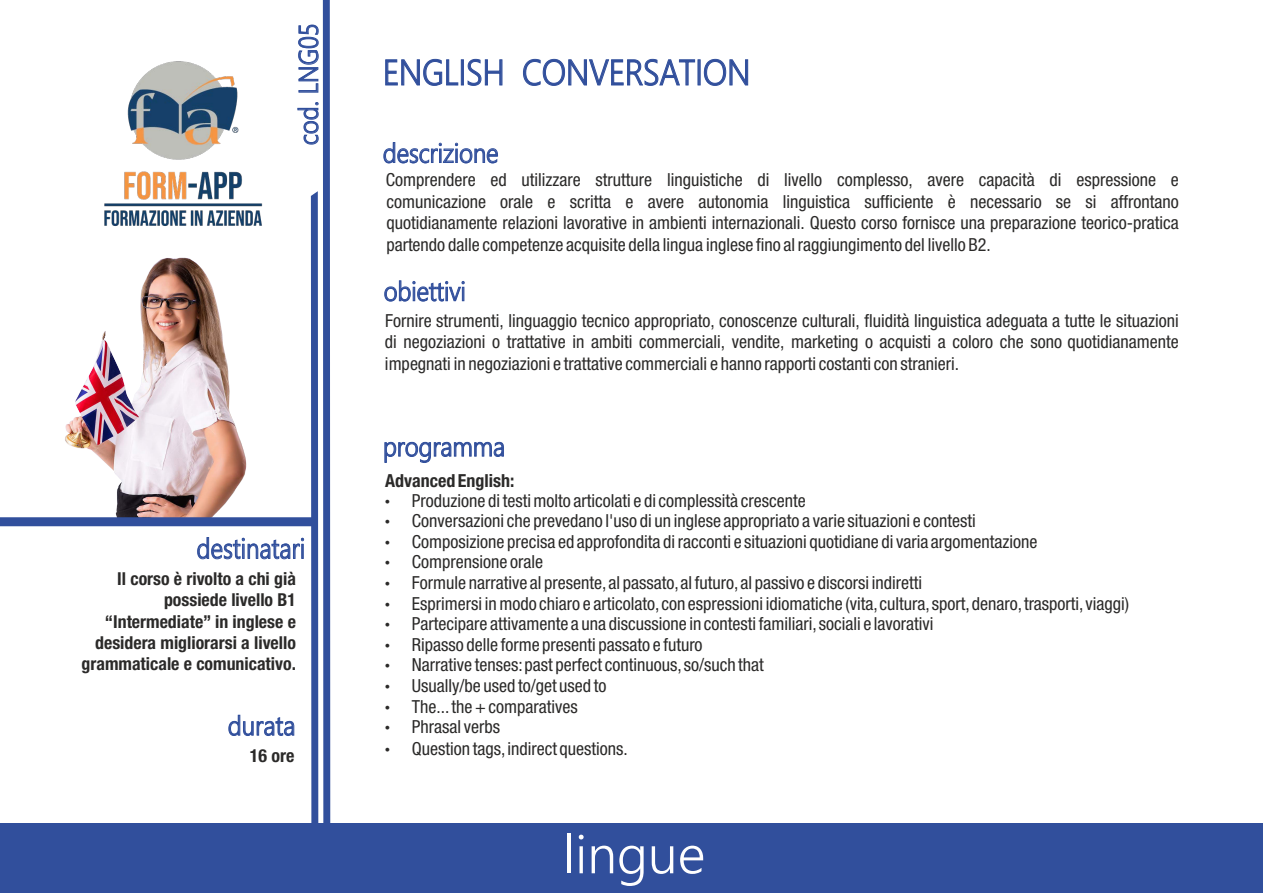
<style>
.page{position:relative;width:1263px;height:893px;background:#fff}
.page>*{position:absolute;margin:0;border:0;box-sizing:border-box;transform-origin:0 0}
.t1{font:300 54px "Yu Gothic UI";color:#fefefe}
.t2{font:300 36px "Yu Gothic UI";letter-spacing:-.01em;color:#314f9c;scale:.9 1}
.t3{font:300 28.2px "Yu Gothic UI";color:#314f9c;scale:.86 1}
.t4{font:300 27px "Yu Gothic UI";letter-spacing:-.005em;color:#314f9c;scale:.9 1}
.t5{font:condensed 18px/21.8px "Helvetica Neue LT Std";color:#2b2a29;text-align:justify}
.t6{font:700 condensed 18px "Helvetica Neue LT Std";color:#2b2a29}
.t7{font:700 condensed 17.85px/21.1px "Helvetica Neue LT Std";color:#2b2a29;text-align:right}
.s1{font-family:"Arial";font-stretch:normal;font-size:15.3px}
</style>
<div class="page">
<svg style="left:311px;top:0;width:19px;height:824px"></svg>
<div style="left:0;top:824px;width:1263px;height:69px;background:#314f9c"></div>
<img style="left:104px;top:61px;width:159px;height:165px">
<img style="left:65px;top:257px;width:182px;height:260px">
<div style="left:0;top:517px;width:314px;height:9px;background:#314f9c"></div>
<p class="t4" style="left:283px;top:145px;width:137px;rotate:-90deg">cod. LNG05</p>
<p class="t3" style="left:197px;top:522px;width:128px">destinatari</p>
<p class="t7" style="left:82px;top:568px;width:216px">Il corso è rivolto a chi già possiede livello B1 “Intermediate” in inglese e desidera migliorarsi a livello grammaticale e comunicativo.</p>
<p class="t4" style="left:228px;top:700px;width:77px">durata</p>
<p class="t6" style="left:250px;top:745px;width:46px">16 ore</p>
<p class="t2" style="left:383px;top:39px;width:410px">ENGLISH CONVERSATION</p>
<p class="t4" style="left:383px;top:128px;width:130px">descrizione</p>
<p class="t5" style="left:386px;top:169px;width:794px">Comprendere ed utilizzare strutture linguistiche di livello complesso, avere capacità di espressione e comunicazione orale e scritta e avere autonomia linguistica sufficiente è necessario se si affrontano quotidianamente relazioni lavorative in ambienti internazionali. Questo corso fornisce una preparazione teorico-pratica partendo dalle competenze acquisite della lingua inglese fino al raggiungimento del livello B2.</p>
<p class="t4" style="left:384px;top:266px;width:93px">obiettivi</p>
<p class="t5" style="left:385px;top:309px;width:795px">Fornire strumenti, linguaggio tecnico appropriato, conoscenze culturali, fluidità linguistica adeguata a tutte le situazioni di negoziazioni o trattative in ambiti commerciali, vendite, marketing o acquisti a coloro che sono quotidianamente impegnati in negoziazioni e trattative commerciali e hanno rapporti costanti con stranieri.</p>
<p class="t4" style="left:383px;top:421px;width:137px">programma</p>
<p class="t6" style="left:385px;top:470px;width:131px">Advanced English:</p>
<p class="t5" style="left:385px;top:489px;width:422px"><span class="s1">•</span> Produzione di testi molto articolati e di complessità crescente</p>
<p class="t5" style="left:385px;top:510px;width:592px"><span class="s1">•</span> Conversazioni che prevedano l'uso di un inglese appropriato a varie situazioni e contesti</p>
<p class="t5" style="left:385px;top:530px;width:654px"><span class="s1">•</span> Composizione precisa ed approfondita di racconti e situazioni quotidiane di varia argomentazione</p>
<p class="t5" style="left:385px;top:551px;width:160px"><span class="s1">•</span> Comprensione orale</p>
<p class="t5" style="left:385px;top:572px;width:539px"><span class="s1">•</span> Formule narrative al presente, al passato, al futuro, al passivo e discorsi indiretti</p>
<p class="t5" style="left:385px;top:592px;width:746px"><span class="s1">•</span> Esprimersi in modo chiaro e articolato, con espressioni idiomatiche (vita, cultura, sport, denaro, trasporti, viaggi)</p>
<p class="t5" style="left:385px;top:613px;width:550px"><span class="s1">•</span> Partecipare attivamente a una discussione in contesti familiari, sociali e lavorativi</p>
<p class="t5" style="left:385px;top:633px;width:319px"><span class="s1">•</span> Ripasso delle forme presenti passato e futuro</p>
<p class="t5" style="left:385px;top:654px;width:381px"><span class="s1">•</span> Narrative tenses: past perfect continuous, so/such that</p>
<p class="t5" style="left:385px;top:675px;width:223px"><span class="s1">•</span> Usually/be used to/get used to</p>
<p class="t5" style="left:385px;top:695px;width:194px"><span class="s1">•</span> The... the + comparatives</p>
<p class="t5" style="left:385px;top:716px;width:117px"><span class="s1">•</span> Phrasal verbs</p>
<p class="t5" style="left:385px;top:738px;width:245px"><span class="s1">•</span> Question tags, indirect questions.</p>
<p class="t1" style="left:563px;top:804px;width:144px">lingue</p>
</div>
